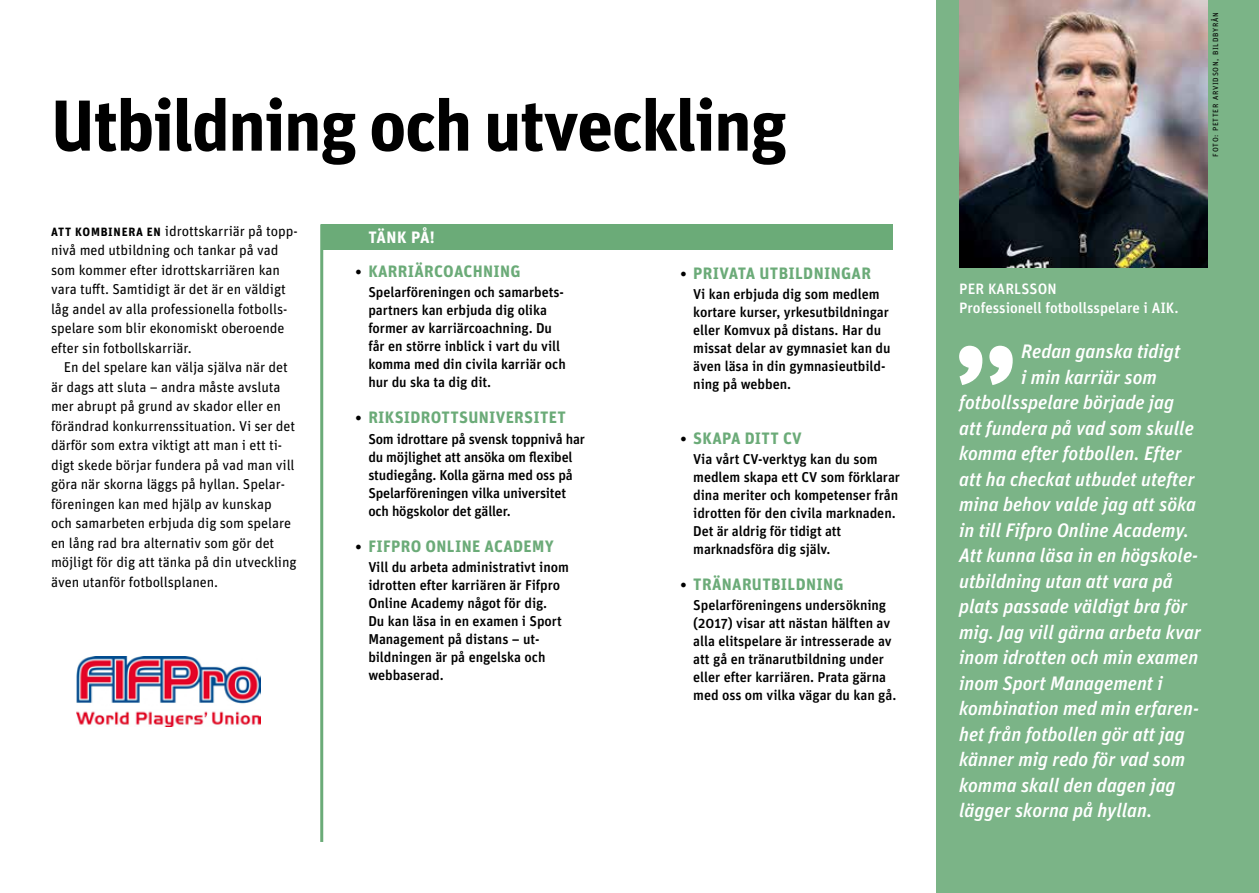
<style>
.page{position:relative;width:1259px;height:893px;background:#fff}
.page>*{position:absolute;margin:0;border:0;box-sizing:border-box;transform-origin:0 0}
.t1{font:700 72px "Unit OT";letter-spacing:-.02em;color:#000}
.t2{font:italic 500 19.5px "Unit OT";color:#fff}
.t3{font:700 16.5px "Unit OT";letter-spacing:.02em;color:#6bab78}
.t4{font:700 16.5px "Unit OT";letter-spacing:.005em;color:#fff}
.t5{font:500 15px/19.5px "Unit OT";color:#fff}
.t6{font:500 14.25px/18px "Unit OT";letter-spacing:-.005em;color:#000}
.t7{font:14.25px/19.5px "Unit OT";letter-spacing:-.005em;color:#000}
.t8{font:7.5px "Unit OT";letter-spacing:.105em;color:#000}
.s1{font-weight:700;font-size:12px}
.s2{font-size:15px;color:#000}
</style>
<div class="page">
<div style="left:935px;top:0;width:324px;height:893px;background:#7bb487"></div>
<img style="left:959px;top:0;width:249px;height:268px">
<hr style="left:320px;top:224px;width:3px;height:618px;background:#6bab78">
<div style="left:321px;top:224px;width:571px;height:26px;background:#6bab78"></div>
<svg style="left:959px;top:346px;width:53px;height:39px"></svg>
<img style="left:77px;top:657px;width:184px;height:70px">
<h1 class="t1" style="left:51px;top:82px;width:738px">Utbildning och utveckling</h1>
<p class="t7" style="left:51px;top:221px;width:248px"><span class="s1">ATT KOMBINERA EN</span> idrottskarriär på topp&shy;nivå med utbildning och tankar på vad som kommer efter idrottskarriären kan vara tufft. Samtidigt är det är en väldigt låg andel av alla professionella fotbolls&shy;spelare som blir ekonomiskt oberoende efter sin fotbollskarriär.</p>
<p class="t7" style="left:51px;top:357px;width:247px;text-indent:13px">En del spelare kan välja själva när det är dags att sluta – andra måste avsluta mer abrupt på grund av skador eller en förändrad konkurrenssituation. Vi ser det därför som extra viktigt att man i ett ti&shy;digt skede börjar fundera på vad man vill göra när skorna läggs på hyllan. Spelar&shy;föreningen kan med hjälp av kunskap<br>och samarbeten erbjuda dig som spelare en lång rad bra alternativ som gör det möjligt för dig att tänka på din utveckling även utanför fotbollsplanen.</p>
<p class="t4" style="left:368px;top:227px;width:68px">TÄNK PÅ!</p>
<p class="t3" style="left:355px;top:261px;width:167px"><span class="s2">•</span> KARRIÄRCOACHNING</p>
<p class="t6" style="left:368px;top:283px;width:199px">Spelarföreningen och samarbets&shy;partners kan erbjuda dig olika former av karriärcoachning. Du får en större inblick i vart du vill komma med din civila karriär och hur du ska ta dig dit.</p>
<p class="t3" style="left:355px;top:408px;width:212px"><span class="s2">•</span> RIKSIDROTTSUNIVERSITET</p>
<p class="t6" style="left:368px;top:430px;width:218px">Som idrottare på svensk toppnivå har du möjlighet att ansöka om flexibel studiegång. Kolla gärna med oss på Spelarföreningen vilka universitet och högskolor det gäller.</p>
<p class="t3" style="left:355px;top:536px;width:200px"><span class="s2">•</span> FIFPRO ONLINE ACADEMY</p>
<p class="t6" style="left:368px;top:558px;width:202px">Vill du arbeta administrativt inom idrotten efter karriären är Fifpro<br>Online Academy något för dig.<br>Du kan läsa in en examen i Sport<br>Management på distans – ut&shy;bildningen är på engelska och webbaserad.</p>
<p class="t3" style="left:680px;top:263px;width:192px"><span class="s2">•</span> PRIVATA UTBILDNINGAR</p>
<p class="t6" style="left:693px;top:285px;width:199px">Vi kan erbjuda dig som medlem kortare kurser, yrkesutbildningar eller Komvux på distans. Har du missat delar av gymnasiet kan du även läsa in din gymnasieutbild&shy;ning på webben.</p>
<p class="t3" style="left:680px;top:428px;width:123px"><span class="s2">•</span> SKAPA DITT CV</p>
<p class="t6" style="left:693px;top:450px;width:208px">Via vårt CV-verktyg kan du som medlem skapa ett CV som förklarar dina meriter och kompetenser från idrotten för den civila marknaden.<br>Det är aldrig för tidigt att marknadsföra dig själv.</p>
<p class="t3" style="left:680px;top:574px;width:165px"><span class="s2">•</span> TRÄNARUTBILDNING</p>
<p class="t6" style="left:693px;top:596px;width:204px">Spelarföreningens undersökning (2017) visar att nästan hälften av alla elitspelare är intresserade av att gå en tränarutbildning under eller efter karriären. Prata gärna med oss om vilka vägar du kan gå.</p>
<p class="t8" style="left:1211px;top:157px;width:146px;rotate:-90deg">FOTO: PETTER ARVIDSON, BILDBYRÅN</p>
<p class="t5" style="left:959px;top:279px;width:221px">PER KARLSSON<br>Professionell fotbollsspelare i AIK.</p>
<h2 class="t2" style="left:1021px;top:340px;width:161px">Redan ganska tidigt</h2>
<h2 class="t2" style="left:1021px;top:365px;width:137px">i min karriär som</h2>
<h2 class="t2" style="left:959px;top:391px;width:217px">fotbollsspelare började jag</h2>
<h2 class="t2" style="left:959px;top:416px;width:236px">att fundera på vad som skulle</h2>
<h2 class="t2" style="left:959px;top:442px;width:224px">komma efter fotbollen. Efter</h2>
<h2 class="t2" style="left:959px;top:467px;width:237px">att ha checkat utbudet utefter</h2>
<h2 class="t2" style="left:959px;top:493px;width:238px">mina behov valde jag att söka</h2>
<h2 class="t2" style="left:959px;top:518px;width:231px">in till Fifpro Online Academy.</h2>
<h2 class="t2" style="left:959px;top:544px;width:240px">Att kunna läsa in en högskole-</h2>
<h2 class="t2" style="left:959px;top:569px;width:215px">utbildning utan att vara på</h2>
<h2 class="t2" style="left:959px;top:595px;width:230px">plats passade väldigt bra för</h2>
<h2 class="t2" style="left:959px;top:620px;width:243px">mig. Jag vill gärna arbeta kvar</h2>
<h2 class="t2" style="left:959px;top:646px;width:241px">inom idrotten och min examen</h2>
<h2 class="t2" style="left:959px;top:671px;width:205px">inom Sport Management i</h2>
<h2 class="t2" style="left:959px;top:697px;width:241px">kombination med min erfaren-</h2>
<h2 class="t2" style="left:959px;top:722px;width:227px">het från fotbollen gör att jag</h2>
<h2 class="t2" style="left:959px;top:748px;width:228px">känner mig redo för vad som</h2>
<h2 class="t2" style="left:959px;top:773px;width:218px">komma skall den dagen jag</h2>
<h2 class="t2" style="left:959px;top:799px;width:195px">lägger skorna på hyllan.</h2>
</div>
